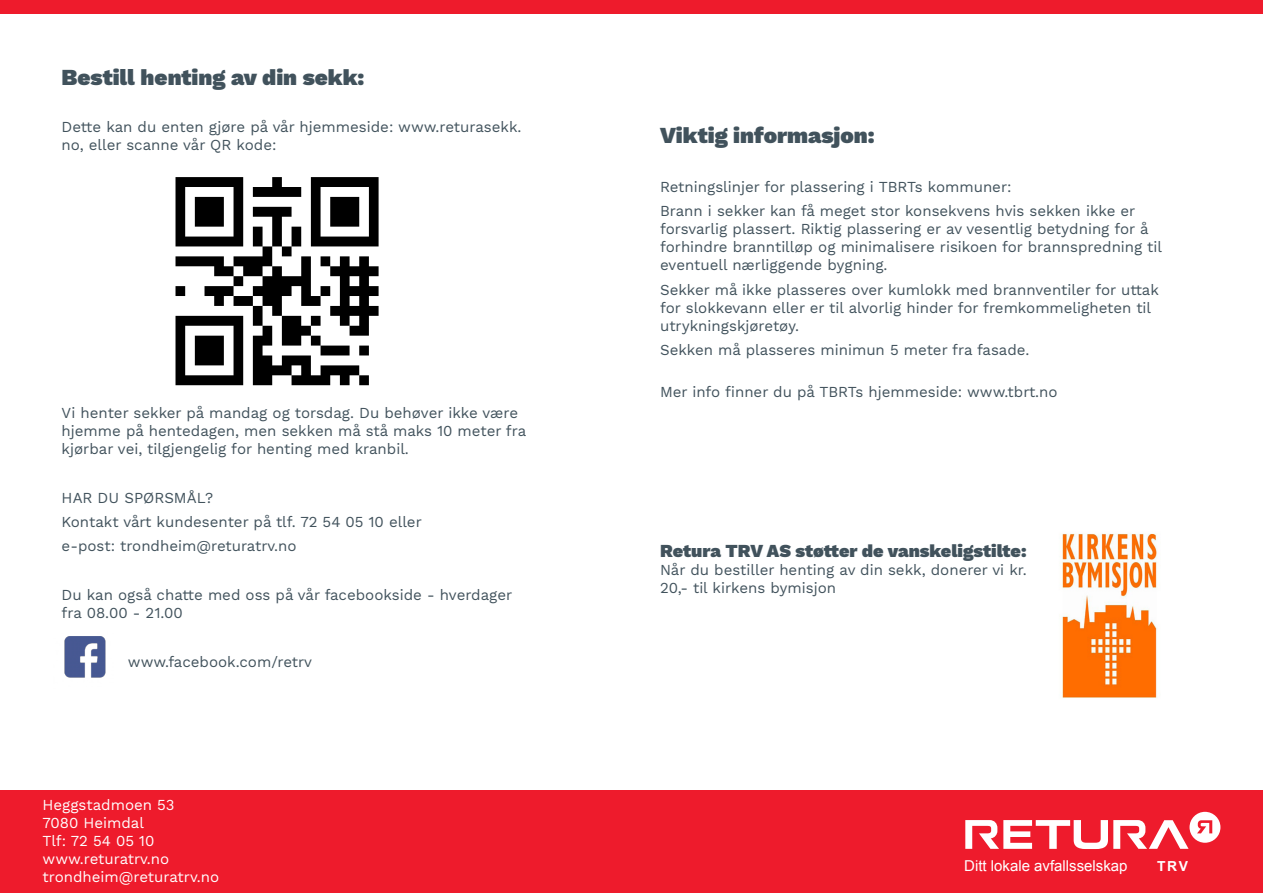
<style>
.page{position:relative;width:1263px;height:893px;background:#fff}
.page>*{position:absolute;margin:0;border:0;box-sizing:border-box;transform-origin:0 0}
.Mellomtittel2{font:900 22.5px "Work Sans";color:#41525c}
.Mellomtittel{font:900 18px "Work Sans";color:#41525c}
.Mellomtittel2-2{font:15px/18px "Work Sans";color:#41525c}
.Brødtekst{font:15px "Work Sans";color:#fff}
.Mellomtittel-2{font:15px/18px "Work Sans";color:#41525c}
.Mellomtittel2-3{font:15px "Arial";color:#fff}
.t1{font:700 13.8px "Arial";color:#fff}
</style>
<div class="page">
<div style="left:0;top:790px;width:1263px;height:103px;background:#ee1b2c"></div>
<svg style="left:965px;top:812px;width:255px;height:37px"></svg>
<div style="left:0;top:0;width:1263px;height:13px;background:#ee1b2c"></div>
<img style="left:1062px;top:533px;width:95px;height:165px">
<img style="left:64px;top:636px;width:42px;height:42px">
<svg style="left:175px;top:177px;width:204px;height:208px"></svg>
<p class="Mellomtittel2" style="left:62px;top:64px;width:304px">Bestill henting av din sekk:</p>
<p class="Mellomtittel2-2" style="left:62px;top:118px;width:461px">Dette kan du enten gjøre på vår hjemmeside: www.returasekk. no, eller scanne vår QR kode:</p>
<p class="Mellomtittel2-2" style="left:62px;top:404px;width:466px">Vi henter sekker på mandag og torsdag. Du behøver ikke være hjemme på hentedagen, men sekken må stå maks 10 meter fra kjørbar vei, tilgjengelig for henting med kranbil.</p>
<p class="Mellomtittel2-2" style="left:62px;top:489px;width:153px">HAR DU SPØRSMÅL?</p>
<p class="Mellomtittel2-2" style="left:62px;top:514px;width:362px">Kontakt vårt kundesenter på tlf. 72 54 05 10 eller</p>
<p class="Mellomtittel2-2" style="left:62px;top:538px;width:236px">e-post: trondheim@returatrv.no</p>
<p class="Mellomtittel2-2" style="left:62px;top:587px;width:452px">Du kan også chatte med oss på vår facebookside - hverdager fra 08.00 - 21.00</p>
<p class="Mellomtittel2-2" style="left:128px;top:653px;width:186px">www.facebook.com/retrv</p>
<p class="Brødtekst" style="left:43px;top:796px;width:134px">Heggstadmoen 53</p>
<p class="Brødtekst" style="left:43px;top:814px;width:103px">7080 Heimdal</p>
<p class="Brødtekst" style="left:43px;top:832px;width:113px">Tlf: 72 54 05 10</p>
<p class="Brødtekst" style="left:43px;top:850px;width:128px">www.returatrv.no</p>
<p class="Brødtekst" style="left:43px;top:868px;width:178px">trondheim@returatrv.no</p>
<p class="Mellomtittel2" style="left:660px;top:123px;width:216px">Viktig informasjon:</p>
<p class="Mellomtittel2-2" style="left:660px;top:178px;width:353px">Retningslinjer for plassering i TBRTs kommuner:</p>
<p class="Mellomtittel2-2" style="left:660px;top:203px;width:504px">Brann i sekker kan få meget stor konsekvens hvis sekken ikke er forsvarlig plassert. Riktig plassering er av vesentlig betydning for å forhindre branntilløp og minimalisere risikoen for brannspredning til eventuell nærliggende bygning.</p>
<p class="Mellomtittel2-2" style="left:660px;top:281px;width:500px">Sekker må ikke plasseres over kumlokk med brannventiler for uttak for slokkevann eller er til alvorlig hinder for fremkommeligheten til utrykningskjøretøy.</p>
<p class="Mellomtittel2-2" style="left:660px;top:342px;width:371px">Sekken må plasseres minimun 5 meter fra fasade.</p>
<p class="Mellomtittel2-2" style="left:660px;top:384px;width:399px">Mer info finner du på TBRTs hjemmeside: www.tbrt.no</p>
<p class="Mellomtittel" style="left:660px;top:540px;width:368px">Retura TRV AS støtter de vanskeligstilte:</p>
<p class="Mellomtittel-2" style="left:660px;top:561px;width:368px">Når du bestiller henting av din sekk, donerer vi kr.<br>20,- til kirkens bymisjon</p>
<p class="Mellomtittel2-3" style="left:964px;top:856px;width:165px">Ditt lokale avfallsselskap</p>
<p class="t1" style="left:1157px;top:857px;width:33px">TRV</p>
</div>
